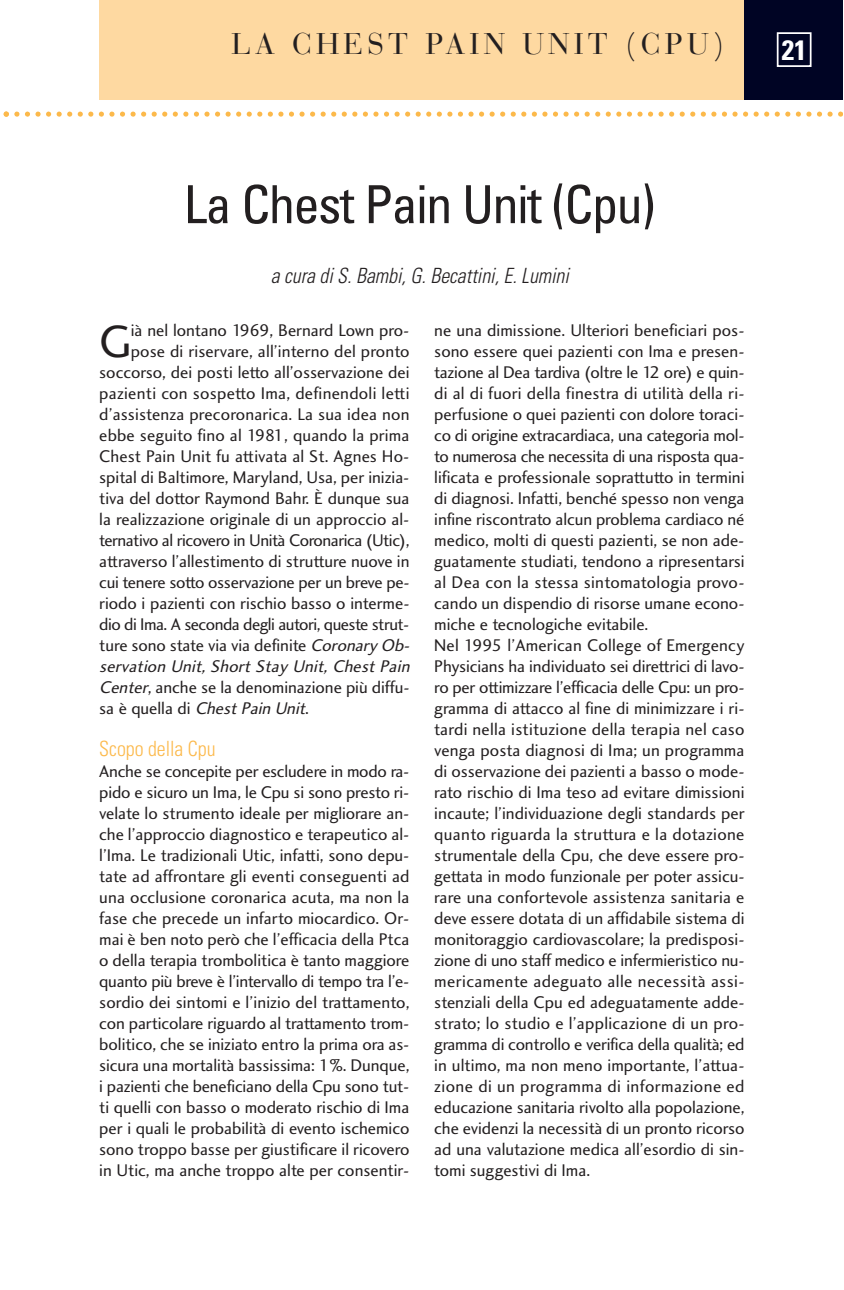
<style>
.page{position:relative;width:844px;height:1290px;background:#fff}
.page>*{position:absolute;margin:0;border:0;box-sizing:border-box;transform-origin:0 0}
.t1{font:condensed 52.5px "Univers";letter-spacing:-.03em;color:#231f20}
.t2{font:46.73px "Charlotte Sans Book Plain";color:#231f20}
.t3{font:29.75px "Bauer Bodoni";letter-spacing:.14em;color:#231f20}
.t4{font:700 condensed 28px "Univers";color:#fff}
.t5{font:italic 300 condensed 21px "Univers";color:#231f20;scale:.95 1}
.t6{font:300 condensed 21px "Univers";color:#fcb94b;scale:.95 1}
.t7{font:17.5px/21px "Charlotte Sans Book Plain";color:#231f20;text-align:justify}
.t8{font:italic 17.5px "Charlotte Sans Book Plain";color:#231f20}
.t9{font:17.5px "Charlotte Sans Book Plain";letter-spacing:-.025em;color:#231f20}
.t10{font:17.5px "Charlotte Sans Book Plain";letter-spacing:-.03em;color:#231f20}
.s1{font-style:italic}
.s2{font-style:normal}
</style>
<div class="page">
<div style="left:99px;top:0;width:743px;height:99px;background:#fed9a1"></div>
<div style="left:744px;top:0;width:98px;height:99px;background:#000424"></div>
<div style="left:776px;top:32px;width:35px;height:35px;border:2px solid #fff"></div>
<svg style="left:4px;top:111px;width:838px;height:6px"></svg>
<h3 class="t3" style="left:231px;top:32px;width:495px">LA CHEST PAIN UNIT (CPU)</h3>
<h3 class="t4" style="left:781px;top:39px;width:26px">21</h3>
<h1 class="t1" style="left:184px;top:185px;width:473px">La Chest Pain Unit (Cpu)</h1>
<p class="t5" style="left:271px;top:268px;width:315px">a cura di S. Bambi, G. Becattini, E. Lumini</p>
<h2 class="t2" style="left:99px;top:323px;width:33px">G</h2>
<p class="t7" style="left:131px;top:321px;width:280px">ià nel lontano 1969, Bernard Lown pro-</p>
<p class="t7" style="left:131px;top:342px;width:280px">pose di riservare, all’interno del pronto</p>
<p class="t7" style="left:99px;top:363px;width:312px">soccorso, dei posti letto all’osservazione dei</p>
<p class="t7" style="left:99px;top:384px;width:312px">pazienti con sospetto Ima, definendoli letti</p>
<p class="t7" style="left:99px;top:405px;width:312px">d’assistenza precoronarica. La sua idea non</p>
<p class="t7" style="left:99px;top:426px;width:312px">ebbe seguito fino al 1981, quando la prima</p>
<p class="t7" style="left:99px;top:447px;width:312px">Chest Pain Unit fu attivata al St. Agnes Ho-</p>
<p class="t7" style="left:99px;top:468px;width:312px">spital di Baltimore, Maryland, Usa, per inizia-</p>
<p class="t7" style="left:99px;top:489px;width:312px">tiva del dottor Raymond Bahr. È dunque sua</p>
<p class="t7" style="left:99px;top:510px;width:312px">la realizzazione originale di un approccio al-</p>
<p class="t9" style="left:99px;top:533px;width:312px">ternativo al ricovero in Unità Coronarica (Utic),</p>
<p class="t7" style="left:99px;top:552px;width:312px">attraverso l’allestimento di strutture nuove in</p>
<p class="t7" style="left:99px;top:573px;width:312px">cui tenere sotto osservazione per un breve pe-</p>
<p class="t7" style="left:99px;top:594px;width:312px">riodo i pazienti con rischio basso o interme-</p>
<p class="t10" style="left:99px;top:617px;width:311px">dio di Ima. A seconda degli autori, queste strut-</p>
<p class="t7" style="left:99px;top:636px;width:315px">ture sono state via via definite <span class="s1">Coronary Ob-</span></p>
<p class="t8" style="left:99px;top:659px;width:315px">servation Unit, Short Stay Unit, Chest Pain</p>
<p class="t7" style="left:99px;top:678px;width:312px"><span class="s1">Center</span>, anche se la denominazione più diffu-</p>
<p class="t8" style="left:99px;top:701px;width:211px"><span class="s2">s a è q u e l l a d i</span> ChestPain Unit<span class="s2">.</span></p>
<p class="t6" style="left:99px;top:741px;width:124px">Scopo della Cpu</p>
<p class="t7" style="left:99px;top:762px;width:312px">Anche se concepite per escludere in modo ra&shy;pido e sicuro un Ima, le Cpu si sono presto ri&shy;velate lo strumento ideale per migliorare an&shy;che l’approccio diagnostico e terapeutico al&shy;l’Ima. Le tradizionali Utic, infatti, sono depu&shy;tate ad affrontare gli eventi conseguenti ad una occlusione coronarica acuta, ma non la fase che precede un infarto miocardico. Or&shy;mai è ben noto però che l’efficacia della Ptca o della terapia trombolitica è tanto maggiore quanto più breve è l’intervallo di tempo tra l’e&shy;sordio dei sintomi e l’inizio del trattamento, con particolare riguardo al trattamento trom&shy;bolitico, che se iniziato entro la prima ora as&shy;sicura una mortalità bassissima: 1%. Dunque, i pazienti che beneficiano della Cpu sono tut&shy;ti quelli con basso o moderato rischio di Ima per i quali le probabilità di evento ischemico sono troppo basse per giustificare il ricovero in Utic, ma anche troppo alte per consentir-</p>
<p class="t7" style="left:434px;top:321px;width:312px;text-align:left">ne una dimissione. Ulteriori beneficiari pos&shy;sono essere quei pazienti con Ima e presen&shy;tazione al Dea tardiva (oltre le 12 ore) e quin&shy;di al di fuori della finestra di utilità della ri&shy;perfusione o quei pazienti con dolore toraci&shy;co di origine extracardiaca, una categoria mol&shy;to numerosa che necessita di una risposta qua&shy;lificata e professionale soprattutto in termini di diagnosi. Infatti, benché spesso non venga infine riscontrato alcun problema cardiaco né medico, molti di questi pazienti, se non ade&shy;guatamente studiati, tendono a ripresentarsi al Dea con la stessa sintomatologia provo&shy;cando un dispendio di risorse umane econo&shy;miche e tecnologiche evitabile.<br>Nel 1995 l’American College of Emergency Physicians ha individuato sei direttrici di lavo&shy;ro per ottimizzare l’efficacia delle Cpu: un pro&shy;gramma di attacco al fine di minimizzare i ri&shy;tardi nella istituzione della terapia nel caso venga posta diagnosi di Ima; un programma di osservazione dei pazienti a basso o mode&shy;rato rischio di Ima teso ad evitare dimissioni incaute; l’individuazione degli standards per quanto riguarda la struttura e la dotazione strumentale della Cpu, che deve essere pro&shy;gettata in modo funzionale per poter assicu&shy;rare una confortevole assistenza sanitaria e deve essere dotata di un affidabile sistema di monitoraggio cardiovascolare; la predisposi&shy;zione di uno staff medico e infermieristico nu&shy;mericamente adeguato alle necessità assi&shy;stenziali della Cpu ed adeguatamente adde&shy;strato; lo studio e l’applicazione di un pro&shy;gramma di controllo e verifica della qualità; ed in ultimo, ma non meno importante, l’attua&shy;zione di un programma di informazione ed educazione sanitaria rivolto alla popolazione, che evidenzi la necessità di un pronto ricorso ad una valutazione medica all’esordio di sin&shy;tomi suggestivi di Ima.</p>
</div>
